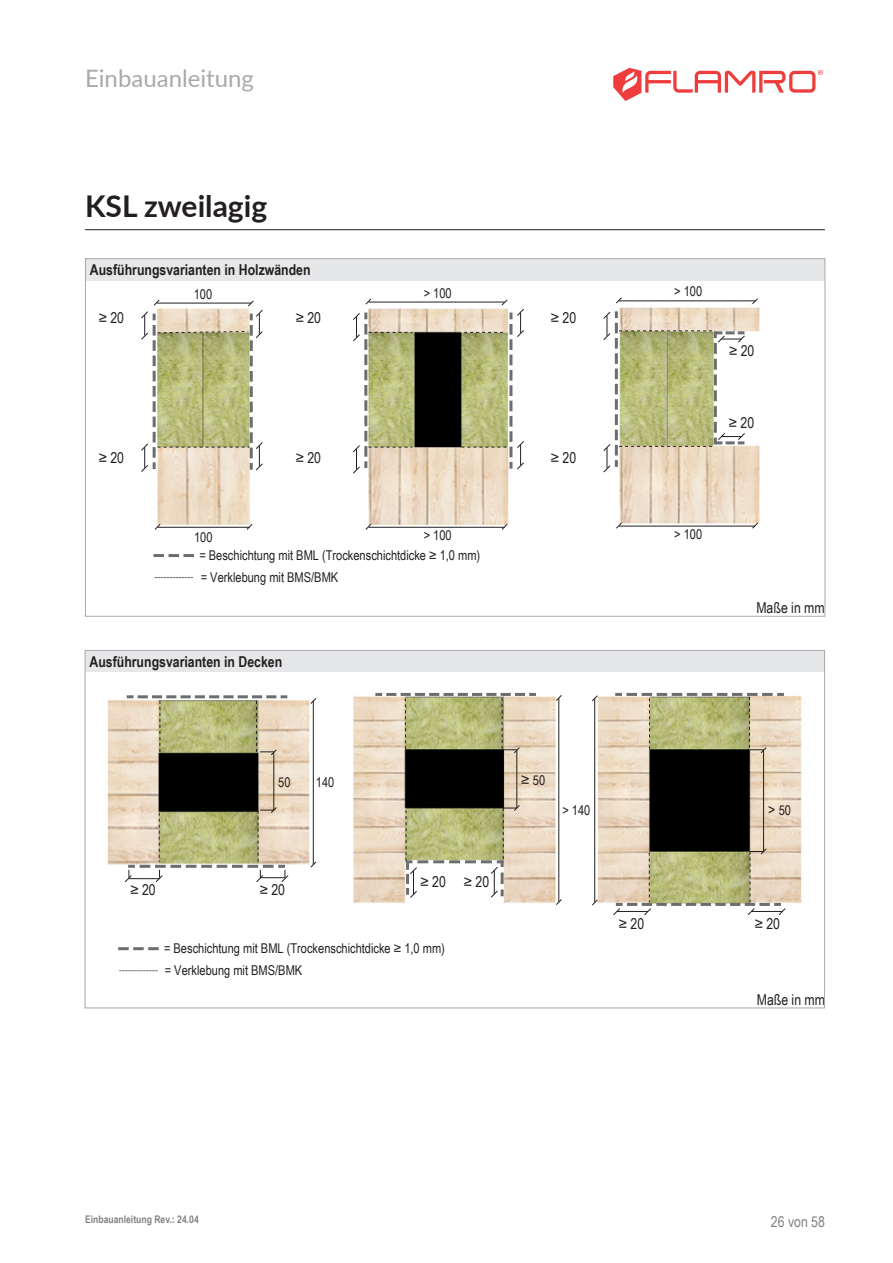
<style>
.page{position:relative;width:893px;height:1263px;background:#fff}
.page>*{position:absolute;margin:0;border:0;box-sizing:border-box;transform-origin:0 0}
.t1{font:700 30px "Lato";color:#231f20}
.t2{font:24px "Lato";color:#a8a9ad}
.p___Zwischenüberschrift_grauer_Balken{font:700 15px "Arial Narrow";color:#231f20}
.p___Fließtext_rechtsbündig{font:15px "Arial Narrow";color:#231f20}
.t3{font:15px "Arial Narrow";color:#808285}
.t4{font:13.5px/22px "Arial Narrow";color:#231f20}
.t5{font:700 10.5px "Arial Narrow";color:#808285}
.s1{font-size:15px}
</style>
<div class="page">
<hr style="left:85px;top:229px;width:740px;height:1px;background:#231f20">
<div style="left:86px;top:259px;width:739px;height:21px;background:#e6e7e9"></div>
<img style="left:153px;top:301px;width:607px;height:278px">
<hr style="left:158px;top:527px;width:92px;height:1px;background:#231f20">
<svg style="left:154px;top:523px;width:7px;height:7px"></svg>
<svg style="left:246px;top:523px;width:7px;height:7px"></svg>
<hr style="left:368px;top:302px;width:136px;height:1px;background:#231f20">
<svg style="left:365px;top:298px;width:7px;height:7px"></svg>
<hr style="left:369px;top:527px;width:136px;height:1px;background:#231f20">
<svg style="left:365px;top:523px;width:7px;height:7px"></svg>
<svg style="left:501px;top:523px;width:7px;height:7px"></svg>
<hr style="left:619px;top:300px;width:136px;height:1px;background:#231f20">
<svg style="left:615px;top:297px;width:7px;height:7px"></svg>
<svg style="left:751px;top:298px;width:8px;height:7px"></svg>
<hr style="left:619px;top:526px;width:136px;height:1px;background:#231f20">
<svg style="left:615px;top:522px;width:8px;height:7px"></svg>
<svg style="left:751px;top:522px;width:8px;height:7px"></svg>
<svg style="left:155px;top:554px;width:39px;height:3px"></svg>
<svg style="left:155px;top:577px;width:38px;height:1px"></svg>
<svg style="left:141px;top:299px;width:122px;height:174px"></svg>
<svg style="left:461px;top:299px;width:64px;height:171px"></svg>
<svg style="left:352px;top:312px;width:60px;height:162px"></svg>
<svg style="left:603px;top:311px;width:143px;height:162px"></svg>
<div style="left:85px;top:650px;width:740px;height:22px;background:#e6e7e9"></div>
<img style="left:107px;top:692px;width:695px;height:280px">
<hr style="left:763px;top:750px;width:1px;height:101px;background:#231f20">
<hr style="left:516px;top:750px;width:1px;height:58px;background:#231f20">
<hr style="left:273px;top:752px;width:1px;height:58px;background:#231f20">
<hr style="left:558px;top:698px;width:1px;height:204px;background:#231f20">
<svg style="left:555px;top:694px;width:7px;height:7px"></svg>
<svg style="left:555px;top:898px;width:7px;height:8px"></svg>
<hr style="left:594px;top:698px;width:1px;height:204px;background:#231f20">
<svg style="left:591px;top:695px;width:7px;height:7px"></svg>
<svg style="left:591px;top:899px;width:7px;height:7px"></svg>
<hr style="left:751px;top:911px;width:31px;height:1px;background:#231f20">
<svg style="left:776px;top:903px;width:10px;height:13px"></svg>
<hr style="left:313px;top:701px;width:1px;height:164px;background:#231f20">
<svg style="left:310px;top:697px;width:7px;height:7px"></svg>
<svg style="left:310px;top:861px;width:7px;height:7px"></svg>
<svg style="left:120px;top:947px;width:38px;height:3px"></svg>
<svg style="left:120px;top:970px;width:38px;height:1px"></svg>
<svg style="left:128px;top:695px;width:158px;height:61px"></svg>
<svg style="left:124px;top:806px;width:165px;height:77px"></svg>
<svg style="left:377px;top:693px;width:147px;height:61px"></svg>
<svg style="left:406px;top:804px;width:114px;height:95px"></svg>
<svg style="left:617px;top:693px;width:154px;height:61px"></svg>
<svg style="left:612px;top:848px;width:156px;height:68px"></svg>
<svg style="left:613px;top:68px;width:210px;height:33px"></svg>
<h2 class="t2" style="left:85px;top:61px;width:170px">Einbauanleitung</h2>
<h1 class="t1" style="left:85px;top:184px;width:184px">KSL zweilagig</h1>
<p class="p___Zwischenüberschrift_grauer_Balken" style="left:90px;top:258px;width:222px">Ausführungsvarianten in Holzwänden</p>
<p class="t4" style="left:194px;top:282px;width:20px">100</p>
<p class="t4" style="left:424px;top:281px;width:30px">&gt; 100</p>
<p class="t4" style="left:674px;top:280px;width:30px">&gt; 100</p>
<p class="p___Fließtext_rechtsbündig" style="left:99px;top:307px;width:27px">≥ 20</p>
<p class="p___Fließtext_rechtsbündig" style="left:296px;top:307px;width:27px">≥ 20</p>
<p class="p___Fließtext_rechtsbündig" style="left:551px;top:307px;width:27px">≥ 20</p>
<p class="p___Fließtext_rechtsbündig" style="left:729px;top:339px;width:27px">≥ 20</p>
<p class="p___Fließtext_rechtsbündig" style="left:729px;top:412px;width:27px">≥ 20</p>
<p class="p___Fließtext_rechtsbündig" style="left:99px;top:447px;width:27px">≥ 20</p>
<p class="p___Fließtext_rechtsbündig" style="left:296px;top:447px;width:27px">≥ 20</p>
<p class="p___Fließtext_rechtsbündig" style="left:551px;top:447px;width:27px">≥ 20</p>
<p class="t4" style="left:194px;top:526px;width:20px">100</p>
<p class="t4" style="left:424px;top:524px;width:30px">&gt; 100</p>
<p class="t4" style="left:674px;top:523px;width:30px">&gt; 100</p>
<p class="t4" style="left:199px;top:544px;width:282px">= Beschichtung mit BML (Trockenschichtdicke ≥ 1,0 mm) = Verklebung mit BMS/BMK</p>
<p class="p___Fließtext_rechtsbündig" style="left:756px;top:597px;width:70px">Maße in mm</p>
<p class="p___Zwischenüberschrift_grauer_Balken" style="left:89px;top:650px;width:194px">Ausführungsvarianten in Decken</p>
<p class="t4" style="left:278px;top:771px;width:14px">50</p>
<p class="t4" style="left:521px;top:768px;width:25px"><span class="s1">≥</span> 50</p>
<p class="t4" style="left:316px;top:771px;width:20px">140</p>
<p class="t4" style="left:562px;top:798px;width:30px">&gt; 140</p>
<p class="p___Fließtext_rechtsbündig" style="left:130px;top:878px;width:27px">≥ 20</p>
<p class="p___Fließtext_rechtsbündig" style="left:260px;top:878px;width:27px">≥ 20</p>
<p class="p___Fließtext_rechtsbündig" style="left:420px;top:871px;width:27px">≥ 20</p>
<p class="p___Fließtext_rechtsbündig" style="left:464px;top:870px;width:27px">≥ 20</p>
<p class="t4" style="left:164px;top:937px;width:282px">= Beschichtung mit BML (Trockenschichtdicke ≥ 1,0 mm) = Verklebung mit BMS/BMK</p>
<p class="t4" style="left:768px;top:798px;width:24px"><span class="s1">&gt;</span> 50</p>
<p class="p___Fließtext_rechtsbündig" style="left:619px;top:913px;width:27px">≥ 20</p>
<p class="p___Fließtext_rechtsbündig" style="left:755px;top:913px;width:27px">≥ 20</p>
<p class="p___Fließtext_rechtsbündig" style="left:757px;top:988px;width:70px">Maße in mm</p>
<p class="t5" style="left:85px;top:1212px;width:115px">Einbauanleitung Rev.: 24.04</p>
<p class="t3" style="left:771px;top:1210px;width:56px">26 von 58</p>
</div>
